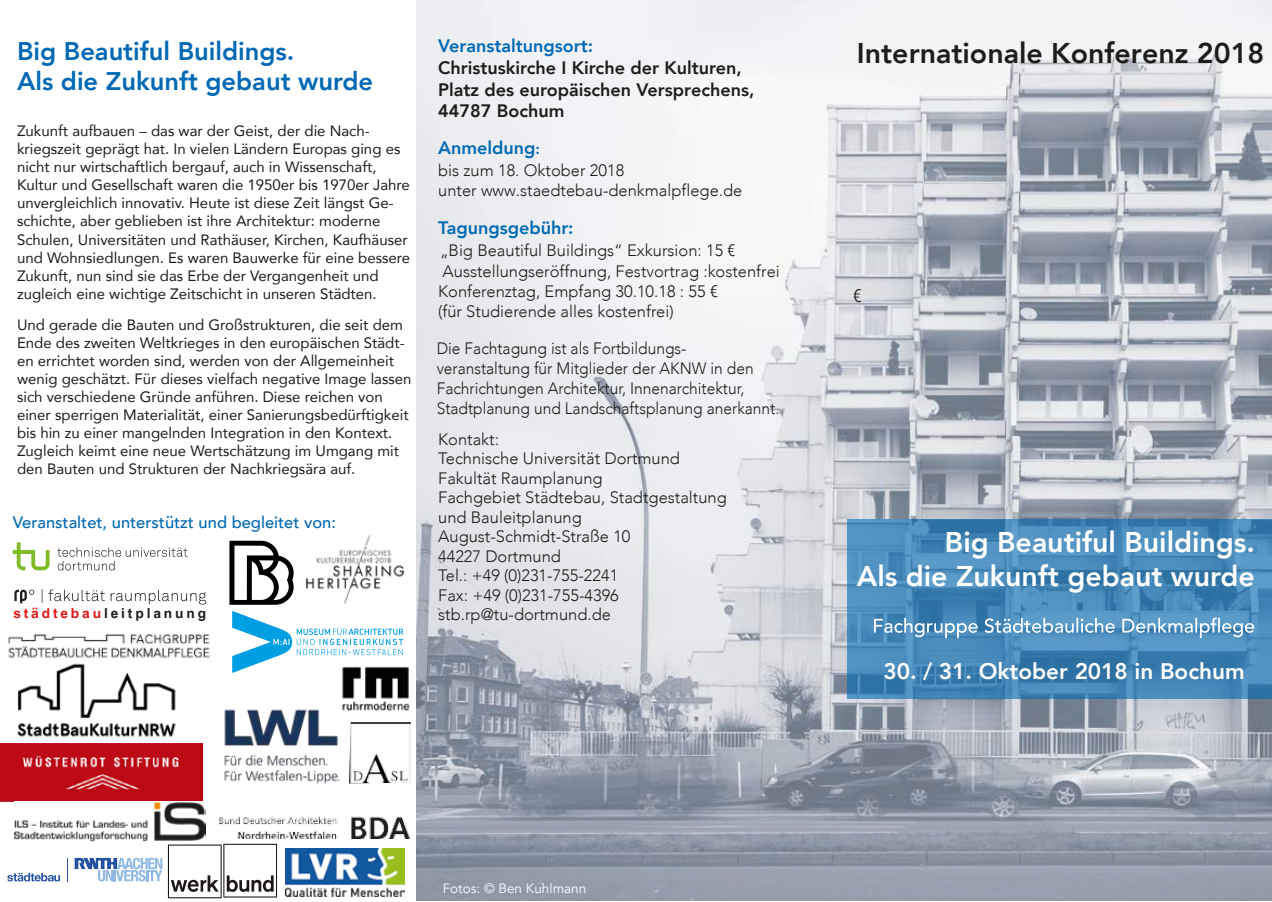
<style>
.page{position:relative;width:1272px;height:902px;background:#fff}
.page>*{position:absolute;margin:0;border:0;box-sizing:border-box;transform-origin:0 0}
.t1{font:800 28.5px/34.2px "Avenir";color:#fff;text-align:right}
.t2{font:800 28.5px "Avenir";color:#1d1d1b}
.t3{font:800 25.5px/30.6px "Avenir";color:#0069b4}
.t4{font:800 22.5px "Avenir";color:#fff}
.t5{font:800 18px/21.6px "Avenir";color:#1d1d1b}
.t6{font:800 18px "Avenir";color:#006ab3}
.t7{font:800 18px "Avenir";color:#0069b4}
.t8{font:300 18px "Avenir";color:#1d1d1b}
.t9{font:300 16.5px/19.5px "Avenir";color:#1d1d1b}
.t10{font:300 16.5px/19.8px "Avenir";color:#1d1d1b;scale:.94 1}
.t11{font:500 16.5px "Avenir";color:#0069b4}
.t12{font:15px/18px "Avenir";color:#1d1d1b}
.t13{font:700 13.8px "Arial";letter-spacing:.21em;color:#1d1d1b}
.t14{font:13.5px "Avenir";color:#fff}
.s1{color:#df1714}
.s2{font-size:15px;color:#0069b4}
</style>
<div class="page">
<img style="left:417px;top:0;width:854px;height:900px">
<svg style="left:13px;top:542px;width:37px;height:28px"></svg>
<svg style="left:57px;top:547px;width:130px;height:23px"></svg>
<svg style="left:14px;top:589px;width:192px;height:15px"></svg>
<svg style="left:849px;top:519px;width:422px;height:180px;background:#4587b7"></svg>
<img style="left:305px;top:535px;width:100px;height:69px">
<img style="left:342px;top:666px;width:68px;height:45px">
<svg style="left:229px;top:540px;width:65px;height:64px"></svg>
<img style="left:365px;top:722px;width:46px;height:61px">
<img style="left:218px;top:816px;width:192px;height:22px">
<svg style="left:168px;top:843px;width:109px;height:55px"></svg>
<svg style="left:874px;top:617px;width:380px;height:21px;background:#71a5ca"></svg>
<svg style="left:232px;top:611px;width:171px;height:62px"></svg>
<img style="left:17px;top:663px;width:159px;height:74px">
<img style="left:0;top:743px;width:202px;height:58px">
<svg style="left:75px;top:857px;width:87px;height:24px"></svg>
<svg style="left:67px;top:858px;width:1px;height:23px"></svg>
<svg style="left:7px;top:872px;width:53px;height:9px"></svg>
<img style="left:15px;top:802px;width:190px;height:39px">
<img style="left:8px;top:633px;width:202px;height:25px">
<img style="left:196px;top:692px;width:169px;height:105px">
<img style="left:285px;top:848px;width:119px;height:48px">
<h2 class="t3" style="left:17px;top:36px;width:358px">Big Beautiful Buildings.<br>Als die Zukunft gebaut wurde</h2>
<p class="t12" style="left:17px;top:122px;width:395px">Zukunft aufbauen – das war der Geist, der die Nach&shy;kriegszeit geprägt hat. In vielen Ländern Europas ging es nicht nur wirtschaftlich bergauf, auch in Wissenschaft, Kultur und Gesellschaft waren die 1950er bis 1970er Jahre unvergleichlich innovativ. Heute ist diese Zeit längst Ge&shy;schichte, aber geblieben ist ihre Architektur: moderne Schulen, Universitäten und Rathäuser, Kirchen, Kaufhäuser und Wohnsiedlungen. Es waren Bauwerke für eine bessere Zukunft, nun sind sie das Erbe der Vergangenheit und zugleich eine wichtige Zeitschicht in unseren Städten.</p>
<p class="t12" style="left:17px;top:315px;width:396px">Und gerade die Bauten und Großstrukturen, die seit dem Ende des zweiten Weltkrieges in den europäischen Städt&shy;en errichtet worden sind, werden von der Allgemeinheit wenig geschätzt. Für dieses vielfach negative Image lassen sich verschiedene Gründe anführen. Diese reichen von einer sperrigen Materialität, einer Sanierungsbedürftigkeit bis hin zu einer mangelnden Integration in den Kontext.<br>Zugleich keimt eine neue Wertschätzung im Umgang mit den Bauten und Strukturen der Nachkriegsära auf.</p>
<p class="t11" style="left:13px;top:508px;width:325px">Veranstaltet, unterstützt und begleitet von:</p>
<p class="t13" style="left:13px;top:605px;width:194px"><span class="s1">städtebau</span>leitplanung</p>
<p class="t7" style="left:438px;top:32px;width:157px">Veranstaltungsort:</p>
<p class="t5" style="left:438px;top:57px;width:318px">Christuskirche I Kirche der Kulturen,<br>Platz des europäischen Versprechens,<br>44787 Bochum</p>
<p class="t6" style="left:438px;top:134px;width:103px">Anmeldung<span class="s2">:</span></p>
<p class="t9" style="left:438px;top:160px;width:306px">bis zum 18. Oktober 2018<br>unter www.staedtebau-denkmalpflege.de</p>
<p class="t6" style="left:438px;top:214px;width:137px">Tagungsgebühr:</p>
<p class="t9" style="left:440px;top:240px;width:297px">„Big Beautiful Buildings“ Exkursion: 15 €</p>
<p class="t9" style="left:438px;top:281px;width:281px">Konferenztag, Empfang 30.10.18 : 55 €</p>
<p class="t8" style="left:853px;top:285px;width:10px">€</p>
<p class="t9" style="left:438px;top:301px;width:237px">(für Studierende alles kostenfrei)</p>
<h1 class="t2" style="left:856px;top:31px;width:409px">Internationale Konferenz 2018</h1>
<p class="t9" style="left:442px;top:261px;width:339px">Ausstellungseröffnung, Festvortrag :kostenfrei</p>
<p class="t10" style="left:436px;top:338px;width:366px">Die Fachtagung ist als Fortbildungs&shy;veranstaltung für Mitglieder der AKNW in den Fachrichtungen Architektur, Innenarchitektur, Stadtplanung und Landschaftsplanung anerkannt.</p>
<p class="t9" style="left:438px;top:429px;width:290px">Kontakt:<br>Technische Universität Dortmund<br>Fakultät Raumplanung<br>Fachgebiet Städtebau, Stadtgestaltung und Bauleitplanung<br>August-Schmidt-Straße 10<br>44227 Dortmund<br>Tel.: +49 (0)231-755-2241<br>Fax: +49 (0)231-755-4396 stb.rp@tu-dortmund.de</p>
<h1 class="t1" style="left:856px;top:524px;width:399px">Big Beautiful Buildings.<br>Als die Zukunft gebaut wurde</h1>
<h3 class="t4" style="left:883px;top:654px;width:363px">30. / 31. Oktober 2018 in Bochum</h3>
<p class="t14" style="left:443px;top:879px;width:145px">Fotos: © Ben Kuhlmann</p>
</div>
